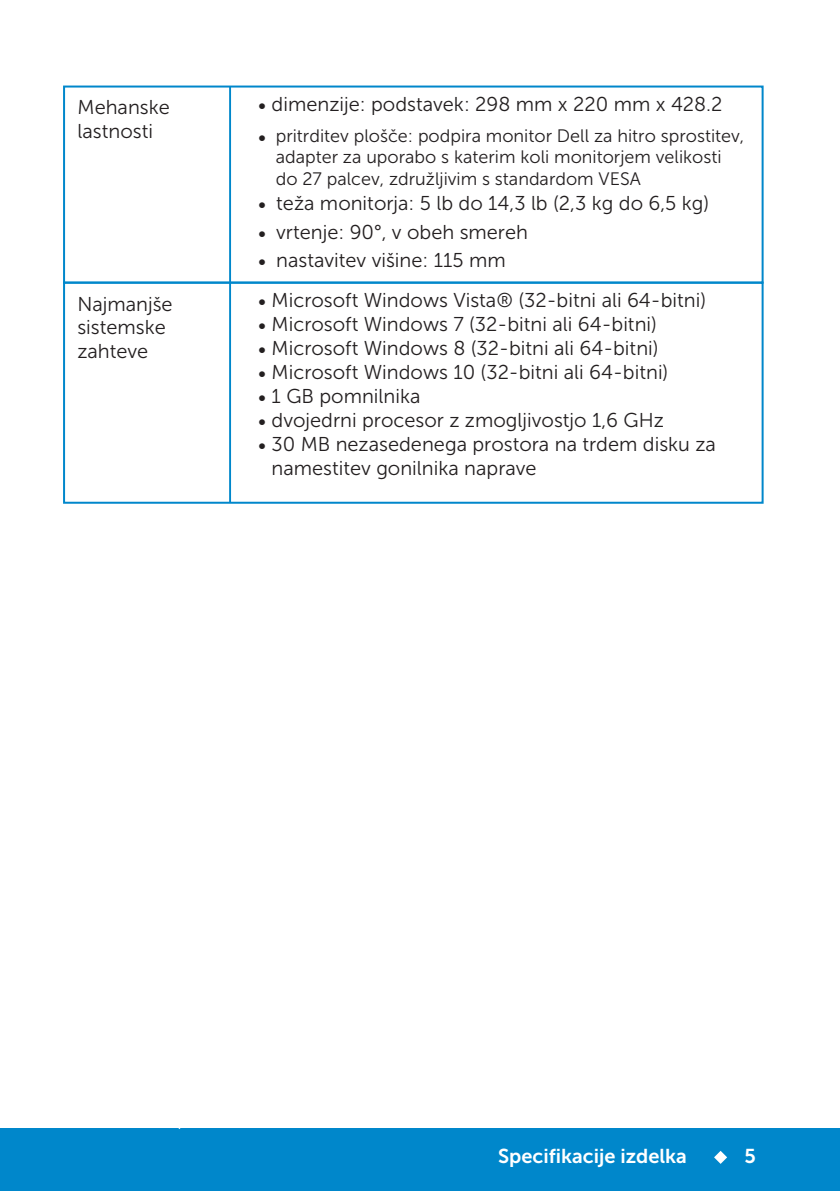
<style>
.page{position:relative;width:840px;height:1191px;background:#fff}
.page>*{position:absolute;margin:0;border:0;box-sizing:border-box;transform-origin:0 0}
.t1{font:20px/24px "Museo Sans For Dell 300";color:#231f20}
.t2{font:20px "Museo Sans For Dell 700";color:#fff}
.t3{font:18px/21.6px "Museo Sans For Dell 300";color:#231f20}
.s1{font-size:20px}
</style>
<div class="page">
<div style="left:63px;top:86px;width:700px;height:198px;border:2px solid #0087cb"></div>
<hr style="left:229px;top:87px;width:2px;height:196px;background:#0087cb">
<div style="left:0;top:1128px;width:839px;height:62px;background:#0087cb"></div>
<svg style="left:714px;top:1151px;width:12px;height:12px"></svg>
<div style="left:63px;top:282px;width:700px;height:222px;border:2px solid #0087cb"></div>
<hr style="left:229px;top:283px;width:2px;height:220px;background:#0087cb">
<p class="t1" style="left:77px;top:96px;width:94px">Mehanske lastnosti</p>
<p class="t1" style="left:258px;top:92px;width:465px">• dimenzije: podstavek: 298 mm x 220 mm x 428.2</p>
<p class="t3" style="left:275px;top:125px;width:470px;text-indent:-18px"><span class="s1">•</span> pritrditev plošče: podpira monitor Dell za hitro sprostitev, adapter za uporabo s katerim koli monitorjem velikosti do 27 palcev, združljivim s standardom VESA</p>
<p class="t1" style="left:258px;top:191px;width:452px">• teža monitorja: 5 lb do 14,3 lb (2,3 kg do 6,5 kg)</p>
<p class="t1" style="left:258px;top:221px;width:271px">• vrtenje: 90°, v obeh smereh</p>
<p class="t1" style="left:258px;top:248px;width:249px">• nastavitev višine: 115 mm</p>
<p class="t1" style="left:77px;top:292px;width:97px">Najmanjše sistemske zahteve</p>
<p class="t1" style="left:258px;top:288px;width:449px">• Microsoft Windows Vista® (32-bitni ali 64-bitni)</p>
<p class="t1" style="left:258px;top:312px;width:400px">• Microsoft Windows 7 (32-bitni ali 64-bitni)</p>
<p class="t1" style="left:258px;top:336px;width:401px">• Microsoft Windows 8 (32-bitni ali 64-bitni)</p>
<p class="t1" style="left:258px;top:360px;width:411px">• Microsoft Windows 10 (32-bitni ali 64-bitni)</p>
<p class="t1" style="left:258px;top:384px;width:164px">• 1 GB pomnilnika</p>
<p class="t1" style="left:258px;top:408px;width:407px">• dvojedrni procesor z zmogljivostjo 1,6 GHz</p>
<p class="t1" style="left:271px;top:432px;width:445px;text-indent:-13px">• 30 MB nezasedenega prostora na trdem disku za namestitev gonilnika naprave</p>
<p class="t2" style="left:498px;top:1145px;width:190px">Specifikacije izdelka</p>
<p class="t2" style="left:744px;top:1145px;width:13px">5</p>
</div>
